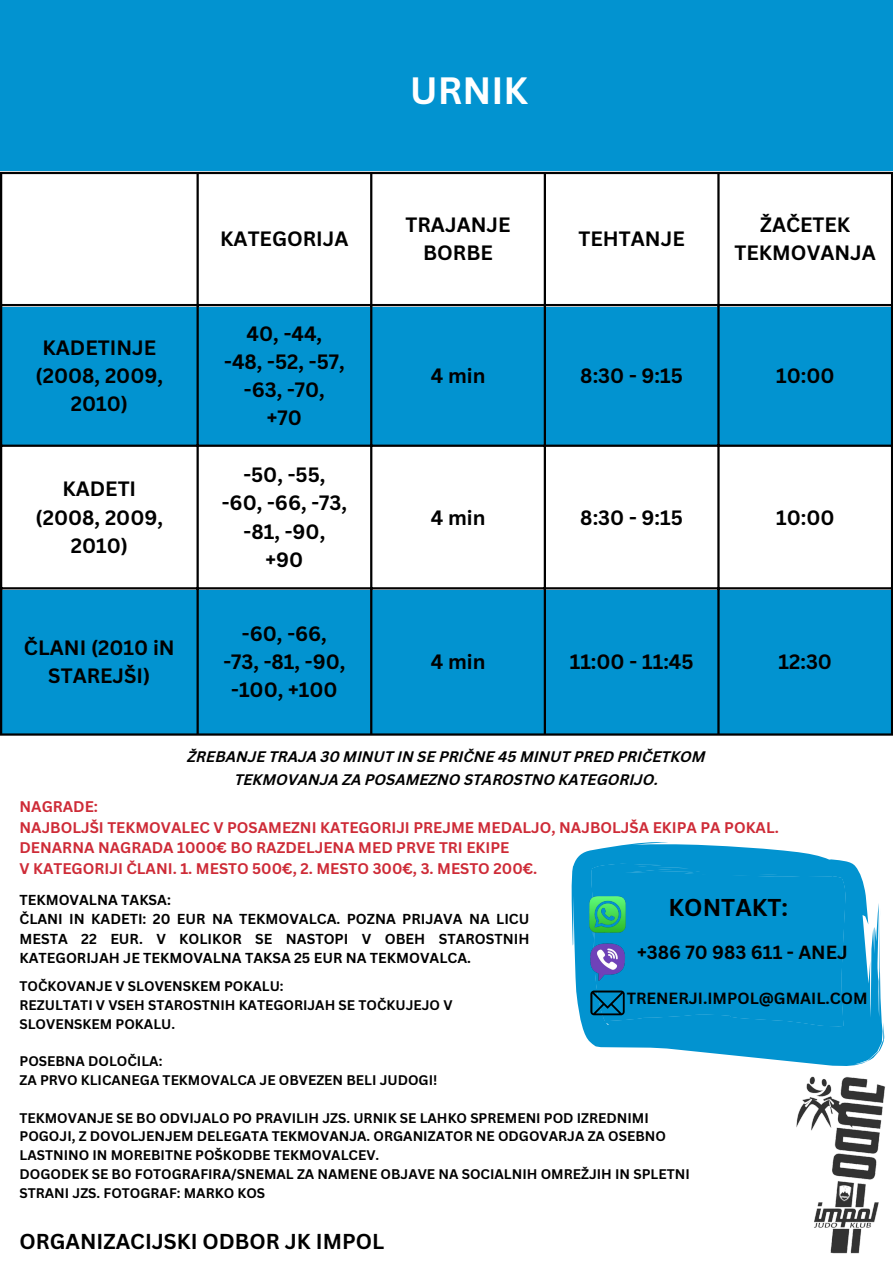
<style>
.page{position:relative;width:893px;height:1263px;background:#fff}
.page>*{position:absolute;margin:0;border:0;box-sizing:border-box;transform-origin:0 0}
.t1{font:700 37.05px "Canva Sans";color:#fff}
.t2{font:700 23.7px "Canva Sans";color:#000}
.t3{font:700 21px "Canva Sans";color:#000}
.t4{font:700 20.17px/28.1px "Canva Sans";color:#000;text-align:center}
.t5{font:700 18.52px "Canva Sans";color:#000}
.t6{font:700 15.75px "Canva Sans";color:#000}
.t7{font:700 15px/20.9px "Canva Sans";color:#ce2b37}
.t8{font:italic 700 14.92px/23.1px "Canva Sans";color:#000;text-align:center}
.t9{font:700 14.1px/19.5px "Canva Sans";color:#000;text-align:justify}
.t10{font:700 13.58px/18.8px "Canva Sans";color:#000}
</style>
<div class="page">
<div style="left:0;top:0;width:893px;height:171px;background:#0293d0"></div>
<div style="left:0;top:307px;width:893px;height:138px;background:#0293d0"></div>
<div style="left:0;top:590px;width:893px;height:145px;background:#0293d0"></div>
<hr style="left:0;top:174px;width:2px;height:559px;background:#000">
<hr style="left:196px;top:174px;width:3px;height:559px;background:#000">
<hr style="left:370px;top:174px;width:2px;height:559px;background:#000">
<hr style="left:544px;top:174px;width:2px;height:559px;background:#000">
<hr style="left:717px;top:174px;width:2px;height:559px;background:#000">
<hr style="left:891px;top:174px;width:2px;height:559px;background:#000">
<hr style="left:0;top:172px;width:893px;height:2px;background:#000">
<hr style="left:0;top:304px;width:893px;height:2px;background:#000">
<hr style="left:0;top:445px;width:893px;height:2px;background:#000">
<hr style="left:0;top:587px;width:893px;height:2px;background:#000">
<hr style="left:0;top:733px;width:893px;height:3px;background:#000">
<img style="left:796px;top:1034px;width:89px;height:219px">
<svg style="left:571px;top:842px;width:313px;height:224px;fill:#0293d0"></svg>
<div style="left:590px;top:863px;width:255px;height:163px;background:#0293d0"></div>
<img style="left:580px;top:887px;width:55px;height:47px">
<img style="left:580px;top:934px;width:55px;height:55px">
<p class="t1" style="left:410px;top:64px;width:120px">URNIK</p>
<h1 class="t4" style="left:220px;top:224px;width:130px">KATEGORIJA</h1>
<p class="t4" style="left:405px;top:210px;width:107px">TRAJANJE<br>BORBE</p>
<p class="t4" style="left:578px;top:224px;width:108px">TEHTANJE</p>
<p class="t4" style="left:734px;top:210px;width:143px">ŽAČETEK<br>TEKMOVANJA</p>
<p class="t4" style="left:36px;top:333px;width:129px">KADETINJE (2008, 2009,<br>2010)</p>
<p class="t4" style="left:62px;top:474px;width:75px">KADETI</p>
<p class="t4" style="left:36px;top:503px;width:129px">(2008, 2009,<br>2010)</p>
<p class="t4" style="left:247px;top:319px;width:77px">40, -44,</p>
<p class="t4" style="left:224px;top:347px;width:122px">-48, -52, -57, -63, -70,</p>
<p class="t4" style="left:267px;top:403px;width:36px">+70</p>
<p class="t4" style="left:243px;top:460px;width:84px">-50, -55,</p>
<p class="t4" style="left:222px;top:488px;width:127px">-60, -66, -73, -81, -90,</p>
<p class="t4" style="left:265px;top:545px;width:39px">+90</p>
<p class="t4" style="left:431px;top:361px;width:56px">4 min</p>
<p class="t4" style="left:580px;top:361px;width:104px">8:30 - 9:15</p>
<p class="t4" style="left:776px;top:361px;width:60px">10:00</p>
<p class="t4" style="left:431px;top:503px;width:56px">4 min</p>
<p class="t4" style="left:580px;top:503px;width:104px">8:30 - 9:15</p>
<p class="t4" style="left:776px;top:503px;width:60px">10:00</p>
<p class="t4" style="left:24px;top:633px;width:152px">ČLANI (2010 iN<br>STAREJŠI)</p>
<p class="t4" style="left:242px;top:619px;width:86px">-60, -66,</p>
<p class="t4" style="left:223px;top:647px;width:123px">-73, -81, -90, -100, +100</p>
<p class="t4" style="left:431px;top:647px;width:56px">4 min</p>
<p class="t4" style="left:569px;top:647px;width:125px">11:00 - 11:45</p>
<p class="t4" style="left:778px;top:647px;width:55px">12:30</p>
<p class="t8" style="left:188px;top:746px;width:519px">ŽREBANJE TRAJA 30 MINUT IN SE PRIČNE 45 MINUT PRED PRIČETKOM<br>TEKMOVANJA ZA POSAMEZNO STAROSTNO KATEGORIJO.</p>
<p class="t7" style="left:19px;top:795px;width:761px">NAGRADE:<br>NAJBOLJŠI TEKMOVALEC V POSAMEZNI KATEGORIJI PREJME MEDALJO, NAJBOLJŠA EKIPA PA POKAL.<br>DENARNA NAGRADA 1000€ BO RAZDELJENA MED PRVE TRI EKIPE<br>V KATEGORIJI ČLANI. 1. MESTO 500€, 2. MESTO 300€, 3. MESTO 200€.</p>
<p class="t9" style="left:19px;top:889px;width:153px">TEKMOVALNA TAKSA:</p>
<h4 class="t9" style="left:19px;top:909px;width:511px">ČLANI IN KADETI: 20 EUR NA TEKMOVALCA. POZNA PRIJAVA NA LICU MESTA 22 EUR. V KOLIKOR SE NASTOPI V OBEH STAROSTNIH KATEGORIJAH JE TEKMOVALNA TAKSA 25 EUR NA TEKMOVALCA.</h4>
<p class="t2" style="left:668px;top:890px;width:121px">KONTAKT:</p>
<p class="t5" style="left:637px;top:939px;width:212px">+386 70 983 611 - ANEJ</p>
<h5 class="t10" style="left:19px;top:976px;width:266px">TOČKOVANJE V SLOVENSKEM POKALU:</h5>
<h5 class="t10" style="left:19px;top:995px;width:434px">REZULTATI V VSEH STAROSTNIH KATEGORIJAH SE TOČKUJEJO V</h5>
<p class="t10" style="left:19px;top:1014px;width:157px">SLOVENSKEM POKALU.</p>
<p class="t10" style="left:19px;top:1051px;width:144px">POSEBNA DOLOČILA:</p>
<p class="t10" style="left:19px;top:1070px;width:419px">ZA PRVO KLICANEGA TEKMOVALCA JE OBVEZEN BELI JUDOGI!</p>
<h2 class="t10" style="left:19px;top:1108px;width:648px">TEKMOVANJE SE BO ODVIJALO PO PRAVILIH JZS. URNIK SE LAHKO SPREMENI POD IZREDNIMI<br>POGOJI, Z DOVOLJENJEM DELEGATA TEKMOVANJA. ORGANIZATOR NE ODGOVARJA ZA OSEBNO<br>LASTNINO IN MOREBITNE POŠKODBE TEKMOVALCEV.</h2>
<p class="t10" style="left:19px;top:1164px;width:672px">DOGODEK SE BO FOTOGRAFIRA/SNEMAL ZA NAMENE OBJAVE NA SOCIALNIH OMREŽJIH IN SPLETNI<br>STRANI JZS. FOTOGRAF: MARKO KOS</p>
<p class="t6" style="left:627px;top:987px;width:242px">TRENERJI.IMPOL@GMAIL.COM</p>
<p class="t3" style="left:20px;top:1226px;width:366px">ORGANIZACIJSKI ODBOR JK IMPOL</p>
</div>
